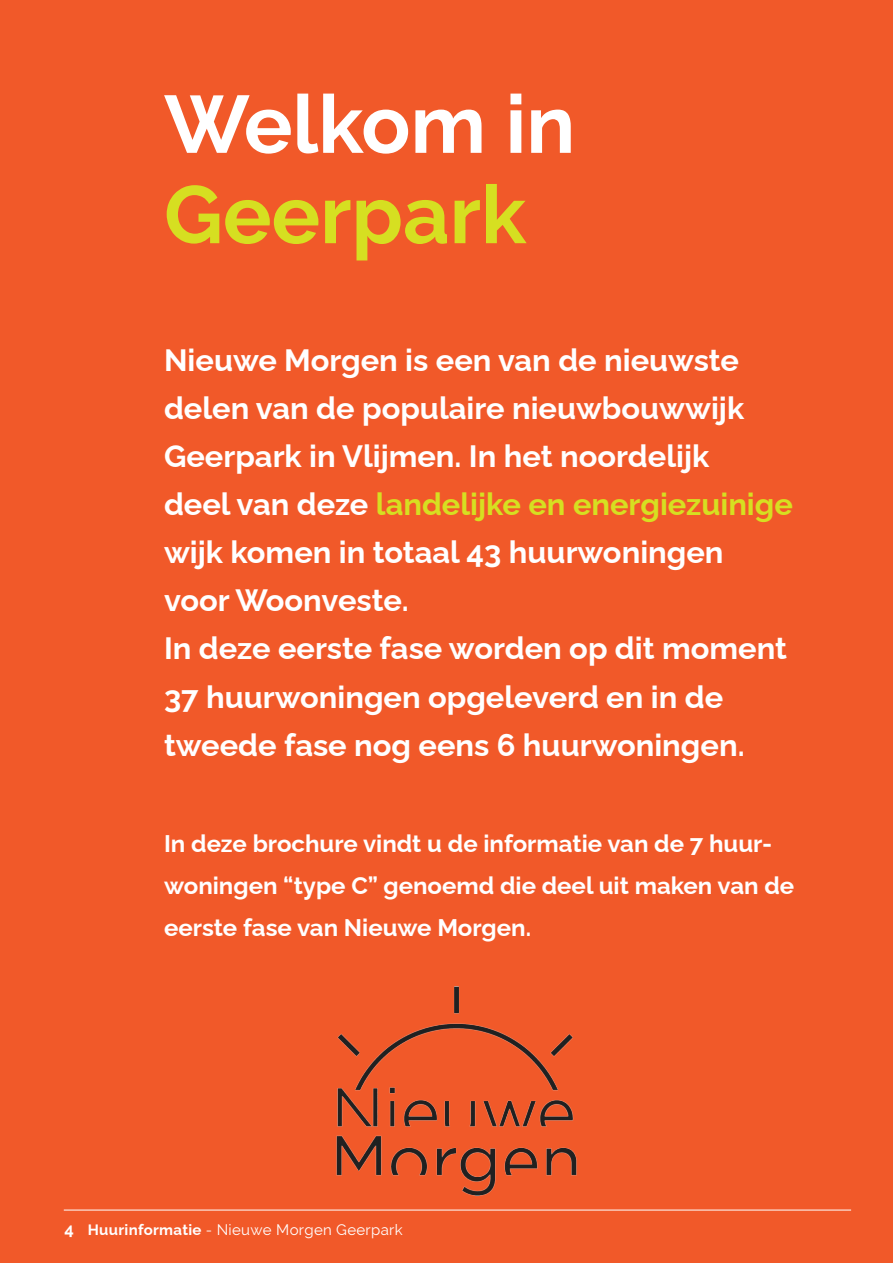
<style>
.page{position:relative;width:893px;height:1263px;background:#f15929}
.page>*{position:absolute;margin:0;border:0;box-sizing:border-box;transform-origin:0 0}
.t1{font:700 81.15px "Raleway";color:#fff}
.t2{font:700 81.15px "Raleway";color:#d6df21}
.plat{font:700 30.9px/48px "Raleway";color:#fff}
.plat-2{font:700 30.9px "Raleway";color:#d6df21}
.plat-3{font:700 24px/42px "Raleway";color:#fff}
.t3{font:15px "Raleway";letter-spacing:.02em;color:#fff}
.s1{color:#fff}
.s2{font-weight:700;font-size:16.5px}
.s3{font-weight:700}
</style>
<div class="page">
<hr style="left:64px;top:1210px;width:787px;height:1px;background:#fff">
<img style="left:336px;top:986px;width:241px;height:210px">
<p class="t1" style="left:164px;top:59px;width:413px">Welkom in</p>
<p class="t2" style="left:164px;top:150px;width:364px">Geerpark</p>
<p class="plat" style="left:164px;top:333px;width:576px">Nieuwe Morgen is een van de nieuwste</p>
<p class="plat" style="left:164px;top:381px;width:582px">delen van de populaire nieuwbouwwijk<br>Geerpark in Vlijmen. In het noordelijk</p>
<p class="plat-2" style="left:164px;top:480px;width:630px"><span class="s1">deel van deze</span> landelijke en energiezuinige</p>
<p class="plat" style="left:164px;top:525px;width:561px">wijk komen in totaal 43 huurwoningen</p>
<p class="plat" style="left:164px;top:573px;width:246px">voor Woonveste.</p>
<p class="plat" style="left:164px;top:621px;width:624px">In deze eerste fase worden op dit moment</p>
<p class="plat" style="left:164px;top:669px;width:561px">37 huurwoningen opgeleverd en in de</p>
<p class="plat" style="left:164px;top:717px;width:582px">tweede fase nog eens 6 huurwoningen.</p>
<p class="plat-3" style="left:164px;top:820px;width:632px">In deze brochure vindt u de informatie van de 7 huur&shy;woningen “type C” genoemd die deel uit maken van de eerste fase van Nieuwe Morgen.</p>
<p class="t3" style="left:64px;top:1221px;width:340px"><span class="s2">4</span> <span class="s3">Huurinformatie</span> - Nieuwe Morgen Geerpark</p>
</div>
